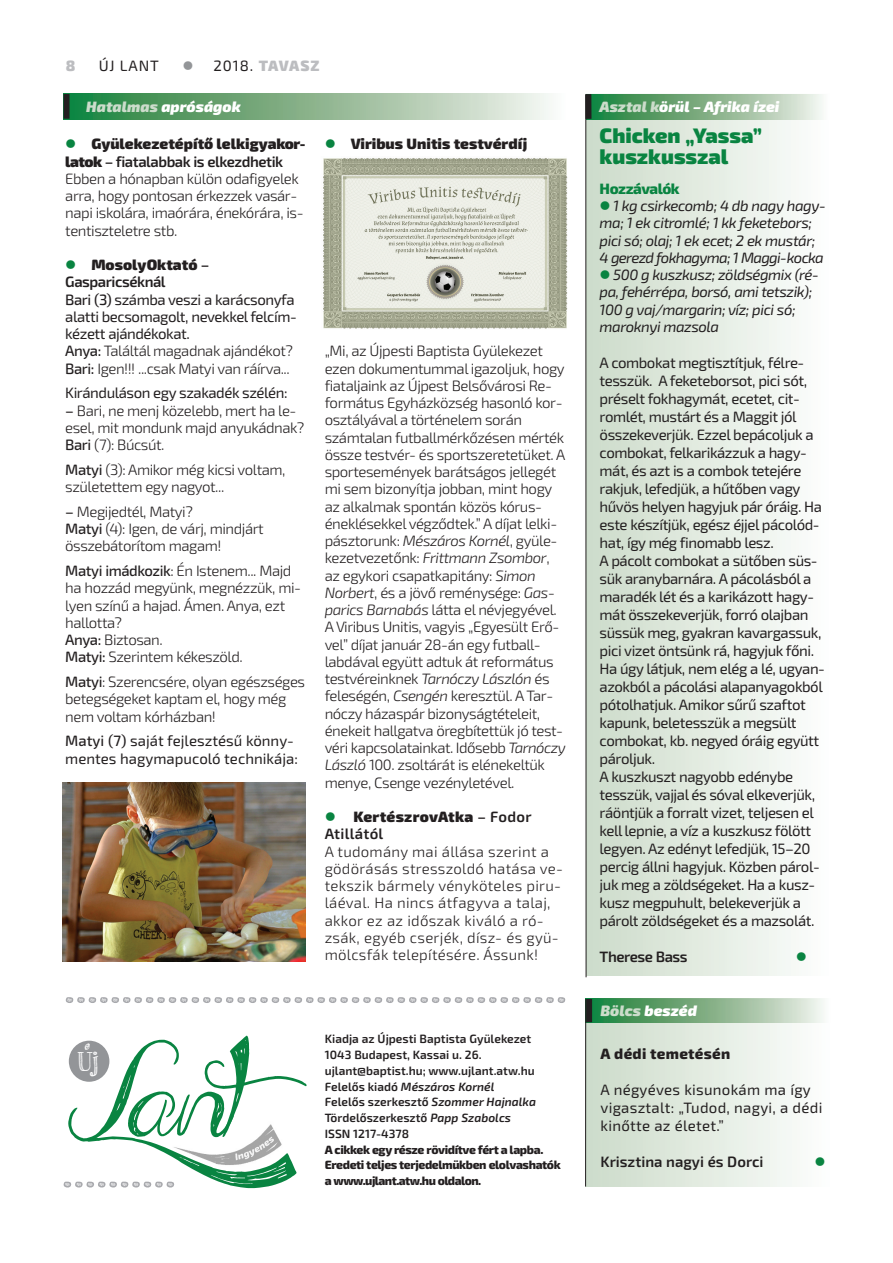
<style>
.page{position:relative;width:893px;height:1263px;background:#fff}
.page>*{position:absolute;margin:0;border:0;box-sizing:border-box;transform-origin:0 0}
.t1{font:90.3px "Admiration Pains";color:#098441;scale:.94 1}
.t2{font:51px "Sketch Serif";color:#a8a9ad}
.t3{font:italic 41.1px "Sketch Serif";color:#fff;scale:.94 1}
.t4{font:27.3px "Sketch Serif";color:#fff;scale:.94 1}
.t5{font:900 21px/21px "Exo 2.0";color:#098441}
.t6{font:300 15px/17.2px "Exo 2.0";letter-spacing:-.03em;color:#231f20}
.t7{font:15px/18px "Exo 2.0";letter-spacing:-.03em;color:#231f20}
.t8{font:italic 15px/17.2px "Exo 2.0";letter-spacing:-.03em;color:#231f20}
.t9{font:300 15px/17.2px "Exo 2.0";letter-spacing:.02em;color:#231f20}
.t10{font:15px/18px "Exo 2.0";letter-spacing:.02em;color:#231f20}
.t11{font:15px/17.2px "Exo 2.0";color:#231f20}
.t12{font:italic 900 15px "Exo 2.0";color:#fff}
.t13{font:600 15px/17.2px "Exo 2.0";letter-spacing:.02em;color:#231f20}
.t14{font:900 15px "Exo 2.0";color:#231f20}
.t15{font:600 15px "Exo 2.0";color:#231f20}
.t16{font:800 15px "Exo 2.0";letter-spacing:.02em;color:#231f20}
.t17{font:900 15px "Exo 2.0";letter-spacing:.03em;color:#bcbdc0}
.t18{font:600 15px "Exo 2.0";letter-spacing:-.03em;color:#231f20}
.t19{font:800 15px "Exo 2.0";letter-spacing:-.03em;color:#098441}
.t20{font:15px "Wingdings";color:#098441}
.t21{font:600 12px/15.8px "Exo 2.0";color:#231f20}
.t22{font:800 12px/15.8px "Exo 2.0";letter-spacing:-.03em;color:#231f20}
.s1{color:#939598}
.s2{font-weight:400;color:#231f20}
.s3{color:#ccdccb}
.s4{color:#098441}
.s5{font-weight:900}
.s6{font-weight:600}
.s7{font-weight:500}
.s8{font-weight:300}
.s9{font-style:italic}
</style>
<div class="page">
<div style="left:586px;top:999px;width:244px;height:187px;background:linear-gradient(to right,#ccdbc9,#fcfefd)"></div>
<img style="left:592px;top:999px;width:238px;height:23px">
<hr style="left:585px;top:999px;width:1px;height:187px;background:#231f20">
<img style="left:174px;top:1124px;width:108px;height:41px">
<img style="left:70px;top:94px;width:479px;height:25px">
<div style="left:64px;top:94px;width:6px;height:25px;background:#231f20"></div>
<div style="left:586px;top:94px;width:243px;height:882px;background:linear-gradient(to right,#ccdbc9,#fdfefd)"></div>
<img style="left:591px;top:94px;width:238px;height:25px">
<div style="left:69px;top:1041px;width:40px;height:41px;background:#939598;border-radius:50%"></div>
<div style="left:585px;top:94px;width:6px;height:25px;background:#231f20"></div>
<div style="left:586px;top:999px;width:6px;height:23px;background:#231f20"></div>
<hr style="left:585px;top:95px;width:1px;height:882px;background:#231f20">
<img style="left:63px;top:782px;width:242px;height:180px">
<img style="left:323px;top:158px;width:244px;height:171px">
<p class="t17" style="left:66px;top:57px;width:11px">8</p>
<p class="t7" style="left:99px;top:57px;width:62px">Új LANT</p>
<p class="t17" style="left:182px;top:57px;width:139px"><span class="s1">●</span> <span class="s2">2018.</span> tAvAsz</p>
<p class="t12" style="left:86px;top:98px;width:156px"><span class="s3">Hatalmas</span> apróságok</p>
<p class="t12" style="left:599px;top:98px;width:181px"><span class="s3">Asztal k</span>örül – Afrika ízei</p>
<h3 class="t5" style="left:600px;top:125px;width:164px">Chicken „Yassa” kuszkusszal</h3>
<p class="t19" style="left:600px;top:180px;width:82px">Hozzávalók</p>
<p class="t8" style="left:600px;top:197px;width:228px"><span class="s4">●</span> 1 kg csirkecomb; 4 db nagy hagy&shy;ma; 1 ek citromlé; 1 kk feketebors; pici só; olaj; 1 ek ecet; 2 ek mustár; 4 gerezdfokhagyma; 1 Maggi-kocka</p>
<p class="t8" style="left:600px;top:266px;width:221px"><span class="s4">●</span> 500 g kuszkusz; zöldségmix (ré&shy;pa, fehérrépa, borsó, ami tetszik);<br>100 g vaj/margarin; víz; pici só; maroknyi mazsola</p>
<p class="t7" style="left:600px;top:354px;width:227px">A combokat megtisztítjuk, félre&shy;tesszük. A feketeborsot, pici sót, préselt fokhagymát, ecetet, cit&shy;romlét, mustárt és a Maggit jól összekeverjük. Ezzel bepácoljuk a combokat, felkarikázzuk a hagy&shy;mát, és azt is a combok tetejére rakjuk, lefedjük, a hűtőben vagy hűvös helyen hagyjuk pár óráig. Ha este készítjük, egész éjjel pácolód&shy;hat, így még finomabb lesz.<br>A pácolt combokat a sütőben süs&shy;sük aranybarnára. A pácolásból a maradék lét és a karikázott hagy&shy;mát összekeverjük, forró olajban süssük meg, gyakran kavargassuk, pici vizet öntsünk rá, hagyjuk főni.<br>Ha úgy látjuk, nem elég a lé, ugyan&shy;azokból a pácolási alapanyagokból pótolhatjuk. Amikor sűrű szaftot kapunk, beletesszük a megsült combokat, kb. negyed óráig együtt pároljuk.<br>A kuszkuszt nagyobb edénybe tesszük, vajjal és sóval elkeverjük, ráöntjük a forralt vizet, teljesen el kell lepnie, a víz a kuszkusz fölött legyen. Az edényt lefedjük, 15–20 percig állni hagyjuk. Közben párol&shy;juk meg a zöldségeket. Ha a kusz&shy;kusz megpuhult, belekeverjük a párolt zöldségeket és a mazsolát.</p>
<p class="t18" style="left:600px;top:948px;width:90px">Therese Bass</p>
<p class="t20" style="left:796px;top:948px;width:13px">●</p>
<p class="t6" style="left:65px;top:135px;width:242px"><span class="s4">●</span> <span class="s5">Gyülekezetépítő lelkigyakor&shy;latok</span> <span class="s6">– fiatalabbak is elkezdhetik </span>Ebben a hónapban külön odafigyelek arra, hogy pontosan érkezzek vasár&shy;napi iskolára, imaórára, énekórára, is&shy;tentiszteletre stb.</p>
<p class="t7" style="left:65px;top:256px;width:233px;line-height:17.2px"><span class="s4">●</span> <span class="s5">MosolyOktató</span> <span class="s6">–<br>Gasparicséknál<br></span><span class="s7">Bari (3)</span> számba veszi a karácsonyfa alatti becsomagolt, nevekkel felcím&shy;kézett ajándékokat.<br><span class="s7">Anya:</span> <span class="s8">Találtál magadnak ajándékot?<br></span><span class="s7">Bari:</span> <span class="s8">Igen!!! ...csak Matyi van ráírva...</span></p>
<p class="t7" style="left:65px;top:384px;width:224px">Kiránduláson egy szakadék szélén:</p>
<p class="t6" style="left:65px;top:402px;width:241px"><span class="s7">–</span> Bari, ne menj közelebb, mert ha le&shy;esel, mit mondunk majd anyukádnak?<br><span class="s7">Bari</span> (7): Búcsút.</p>
<p class="t6" style="left:65px;top:461px;width:222px"><span class="s7">Matyi</span> (3): Amikor még kicsi voltam, születettem egy nagyot...</p>
<p class="t6" style="left:65px;top:503px;width:200px"><span class="s7">–</span> Megijedtél, Matyi?<br><span class="s7">Matyi</span> (4): Igen, de várj, mindjárt összebátorítom magam!</p>
<p class="t6" style="left:65px;top:562px;width:237px"><span class="s7">Matyi imádkozik</span>: Én Istenem... Majd ha hozzád megyünk, megnézzük, mi&shy;lyen színű a hajad. Ámen. Anya, ezt hallotta?<br><span class="s7">Anya:</span> Biztosan.<br><span class="s7">Matyi:</span> Szerintem kékeszöld.</p>
<p class="t6" style="left:65px;top:673px;width:241px"><span class="s7">Matyi</span>: Szerencsére, olyan egészséges betegségeket kaptam el, hogy még nem voltam kórházban!</p>
<p class="t11" style="left:65px;top:732px;width:234px"><span class="s7">Matyi (7)</span> saját fejlesztésű könny&shy;mentes hagymapucoló technikája:</p>
<p class="t14" style="left:325px;top:135px;width:204px"><span class="s4">●</span> viribus Unitis testvérdíj</p>
<p class="t6" style="left:325px;top:342px;width:242px">„Mi, az Újpesti Baptista Gyülekezet ezen dokumentummal igazoljuk, hogy fiataljaink az Újpest Belsővárosi Re&shy;formátus Egyházközség hasonló kor&shy;osztályával a történelem során számtalan futballmérkőzésen mérték össze testvér- és sportszeretetüket. A sportesemények barátságos jellegét mi sem bizonyítja jobban, mint hogy az alkalmak spontán közös kórus&shy;éneklésekkel végződtek.” A díjat lelki&shy;pásztorunk: <span class="s9">Mészáros Kornél</span>, gyüle&shy;kezetvezetőnk: <span class="s9">Frittmann Zsombor</span>, az egykori csapatkapitány: <span class="s9">Simon Norbert</span>, és a jövő reménysége: <span class="s9">Gas&shy;parics Barnabás</span> látta el névjegyével.<br>A Viribus Unitis, vagyis „Egyesült Erő&shy;vel” díjat január 28-án egy futball&shy;labdával együtt adtuk át református testvéreinknek <span class="s9">Tarnóczy Lászlón</span> és feleségén, <span class="s9">Csengén</span> keresztül. A Tar&shy;nóczy házaspár bizonyságtételeit, énekeit hallgatva öregbítettük jó test&shy;véri kapcsolatainkat. Idősebb <span class="s9">Tarnóczy László</span> 100. zsoltárát is elénekeltük menye, Csenge vezényletével.</p>
<p class="t13" style="left:325px;top:808px;width:208px"><span class="s4">●</span> <span class="s5">KertészrovAtka</span> – Fodor<br>Atillától</p>
<p class="t9" style="left:325px;top:843px;width:240px">A tudomány mai állása szerint a gödörásás stresszoldó hatása ve&shy;tekszik bármely vényköteles piru&shy;láéval. Ha nincs átfagyva a talaj, akkor ez az időszak kiváló a ró&shy;zsák, egyéb cserjék, dísz- és gyü&shy;mölcsfák telepítésére. Ássunk!</p>
<h2 class="t2" style="left:65px;top:955px;width:502px">............................................</h2>
<h1 class="t1" style="left:70px;top:1062px;width:282px">Lant</h1>
<h3 class="t3" style="left:84px;top:1010px;width:21px">,</h3>
<h3 class="t4" style="left:78px;top:1046px;width:24px">Uj</h3>
<h2 class="t2" style="left:63px;top:1140px;width:113px">..........</h2>
<p class="t21" style="left:325px;top:1031px;width:213px">Kiadja az Újpesti Baptista Gyülekezet<br>1043 Budapest, Kassai u. 26. ujlant@baptist.hu; www.ujlant.atw.hu<br>Felelős kiadó <span class="s9">Mészáros Kornél<br></span>Felelős szerkesztő <span class="s9">Szommer Hajnalka<br></span>Tördelőszerkesztő <span class="s9">Papp Szabolcs<br></span>ISSN 1217-4378</p>
<p class="t22" style="left:325px;top:1142px;width:237px">A cikkek egy része rövidítve fért a lapba.<br>Eredeti teljes terjedelmükben elolvashatók a www.ujlant.atw.hu oldalon.</p>
<p class="t12" style="left:600px;top:1002px;width:98px"><span class="s3">Bölcs</span> beszéd</p>
<p class="t16" style="left:600px;top:1045px;width:131px">A dédi temetésén</p>
<p class="t10" style="left:600px;top:1080px;width:223px">A négyéves kisunokám ma így vigasztalt: „Tudod, nagyi, a dédi kinőtte az életet.”</p>
<p class="t15" style="left:600px;top:1153px;width:165px">Krisztina nagyi és Dorci</p>
<p class="t20" style="left:814px;top:1153px;width:13px">●</p>
</div>
